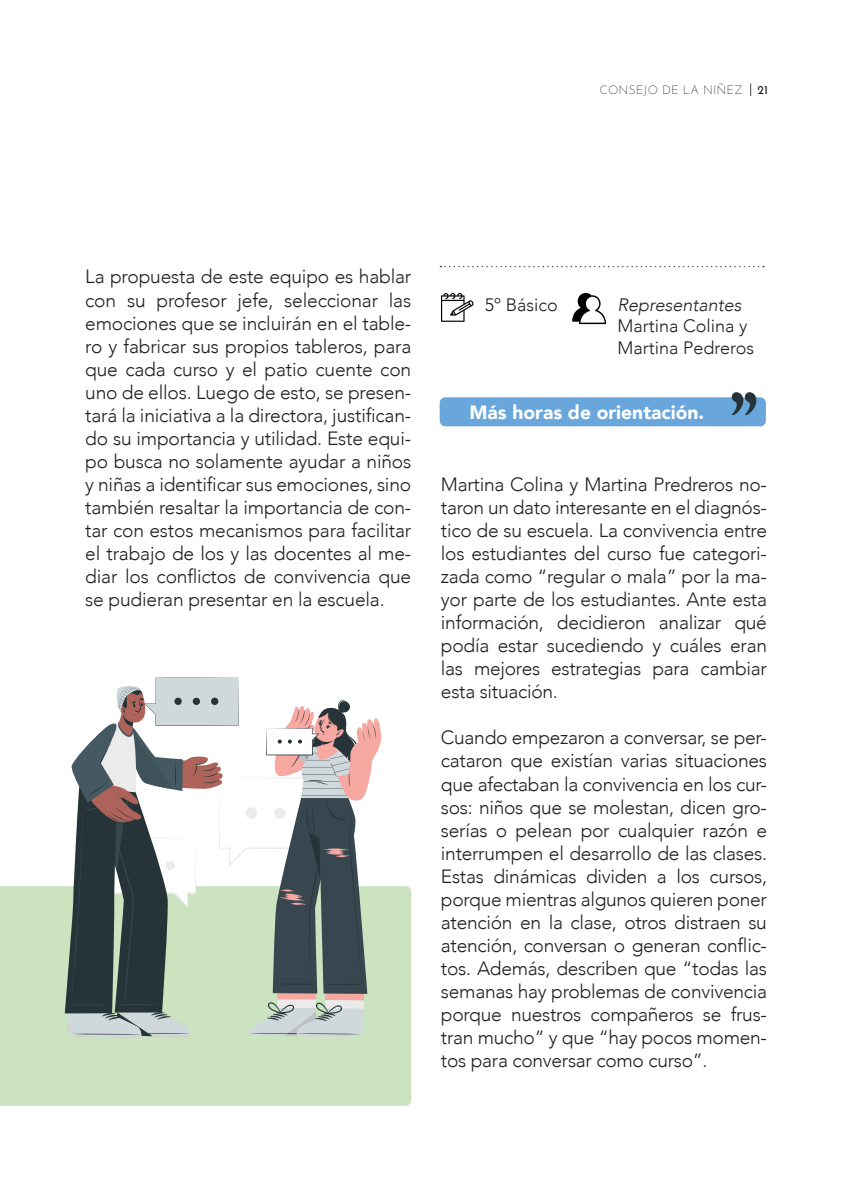
<style>
.page{position:relative;width:851px;height:1191px;background:#fff}
.page>*{position:absolute;margin:0;border:0;box-sizing:border-box;transform-origin:0 0}
.t1{font:300 19.2px/23px "Avenir";letter-spacing:-.015em;color:#231f20;text-align:justify}
.t2{font:900 19.2px "Avenir";color:#fff}
.t3{font:300 18px/21.6px "Avenir";color:#231f20}
.t4{font:italic 300 18px "Avenir";color:#231f20}
.t5{font:100 12px "Josefin Sans";letter-spacing:.02em;color:#231f20}
</style>
<div class="page">
<svg style="left:750px;top:83px;width:1px;height:13px"></svg>
<div style="left:0;top:886px;width:411px;height:220px;background:#cbe3be"></div>
<svg style="left:440px;top:266px;width:323px;height:1px"></svg>
<svg style="left:572px;top:293px;width:34px;height:31px"></svg>
<svg style="left:441px;top:293px;width:33px;height:29px"></svg>
<svg style="left:65px;top:677px;width:316px;height:360px"></svg>
<div style="left:211px;top:697px;width:7px;height:8px;background:#263338;border-radius:50%"></div>
<div style="left:193px;top:697px;width:7px;height:8px;background:#263338;border-radius:50%"></div>
<div style="left:174px;top:697px;width:8px;height:8px;background:#263338;border-radius:50%"></div>
<div style="left:439px;top:397px;width:326px;height:29px;background:#69a6db;border-radius:6px"></div>
<svg style="left:731px;top:392px;width:25px;height:23px"></svg>
<p class="t5" style="left:599px;top:81px;width:170px">CONSEJO DE LA NIÑEZ 21</p>
<p class="t1" style="left:85px;top:265px;width:327px">La propuesta de este equipo es hablar con su profesor jefe, seleccionar las emociones que se incluirán en el table&shy;ro y fabricar sus propios tableros, para que cada curso y el patio cuente con uno de ellos. Luego de esto, se presen&shy;tará la iniciativa a la directora, justifican&shy;do su importancia y utilidad. Este equi&shy;po busca no solamente ayudar a niños y niñas a identificar sus emociones, sino también resaltar la importancia de con&shy;tar con estos mecanismos para facilitar el trabajo de los y las docentes al me&shy;diar los conflictos de convivencia que se pudieran presentar en la escuela.</p>
<p class="t3" style="left:485px;top:294px;width:75px">5º Básico</p>
<p class="t4" style="left:617px;top:294px;width:126px">Representantes</p>
<p class="t3" style="left:617px;top:315px;width:138px">Martina Colina y<br>Martina Pedreros</p>
<p class="t2" style="left:469px;top:395px;width:236px">Más horas de orientación.</p>
<p class="t1" style="left:441px;top:473px;width:327px">Martina Colina y Martina Predreros no&shy;taron un dato interesante en el diagnós&shy;tico de su escuela. La convivencia entre los estudiantes del curso fue categori&shy;zada como “regular o mala” por la ma&shy;yor parte de los estudiantes. Ante esta información, decidieron analizar qué podía estar sucediendo y cuáles eran las mejores estrategias para cambiar esta situación.</p>
<p class="t1" style="left:441px;top:726px;width:327px">Cuando empezaron a conversar, se per&shy;cataron que existían varias situaciones que afectaban la convivencia en los cur&shy;sos: niños que se molestan, dicen gro&shy;serías o pelean por cualquier razón e interrumpen el desarrollo de las clases.<br>Estas dinámicas dividen a los cursos, porque mientras algunos quieren poner atención en la clase, otros distraen su atención, conversan o generan conflic&shy;tos. Además, describen que “todas las semanas hay problemas de convivencia porque nuestros compañeros se frus&shy;tran mucho” y que “hay pocos momen&shy;tos para conversar como curso”.</p>
</div>
